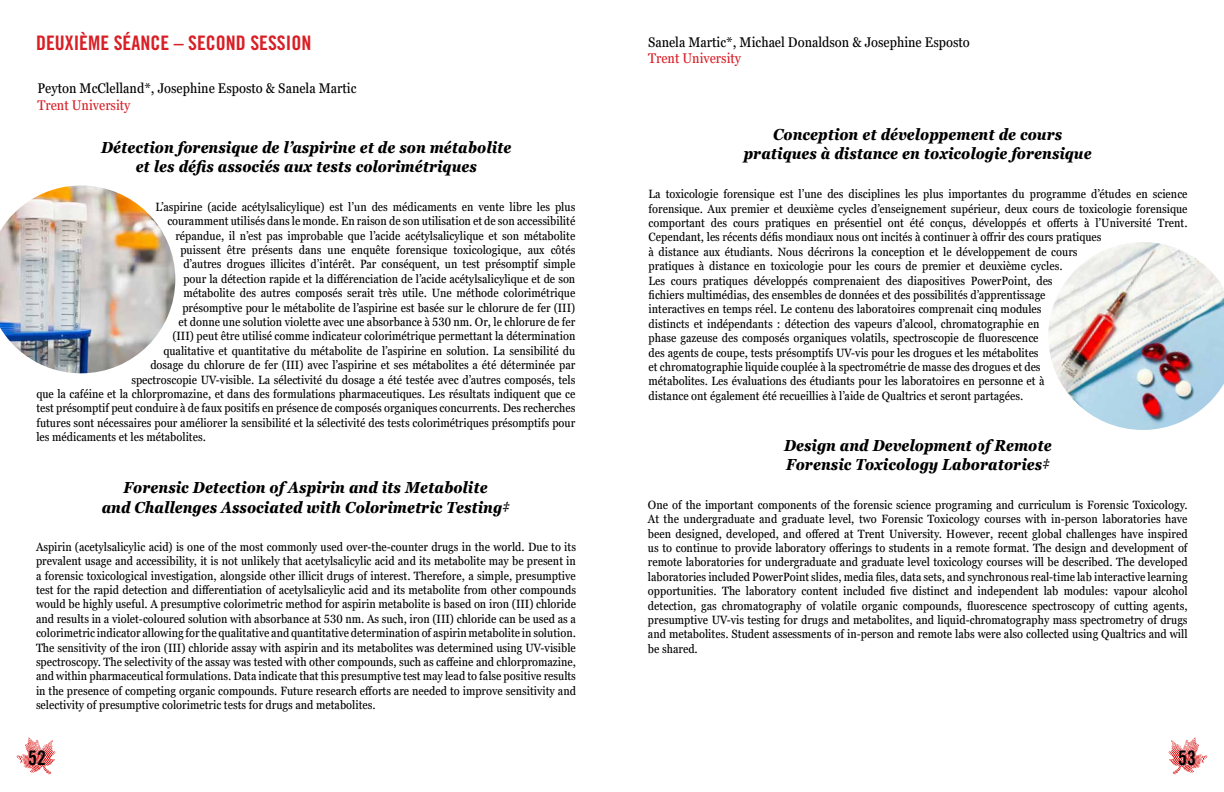
<style>
.page{position:relative;width:1224px;height:792px;background:#fff}
.page>*{position:absolute;margin:0;border:0;box-sizing:border-box;transform-origin:0 0}
.t1{font:20px "Trade Gothic Bold Cond Twenty";color:#d81f26}
.t2{font:20px "Trade Gothic Bold Cond Twenty";color:#000}
.t3{font:italic 700 condensed 16px/19.2px "Georgia Pro";color:#000;text-align:center}
.t4{font:condensed 14px "Georgia Pro";color:#000}
.t5{font:condensed 14px "Georgia Pro";color:#d81f26}
.t6{font:condensed 12px/14.4px "Georgia Pro";color:#000;text-align:justify}
</style>
<div class="page">
<svg style="left:1169px;top:738px;width:38px;height:36px"></svg>
<svg style="left:17px;top:738px;width:38px;height:36px"></svg>
<img style="left:0;top:185px;width:175px;height:188px">
<img style="left:1048px;top:242px;width:176px;height:188px">
<h1 class="t1" style="left:36px;top:31px;width:277px">DEUXIÈME SÉANCE – SECOND SESSION</h1>
<p class="t4" style="left:37px;top:80px;width:321px">Peyton McClelland*, Josephine Esposto &amp; Sanela Martic</p>
<p class="t5" style="left:37px;top:97px;width:95px">Trent University</p>
<h2 class="t3" style="left:101px;top:138px;width:412px">Détection forensique de l’aspirine et de son métabolite et les défis associés aux tests colorimétriques</h2>
<p class="t6" style="left:155px;top:200px;width:421px">L’aspirine (acide acétylsalicylique) est l’un des médicaments en vente libre les plus</p>
<p class="t6" style="left:167px;top:214px;width:409px">couramment utilisés dans le monde. En raison de son utilisation et de son accessibilité</p>
<p class="t6" style="left:175px;top:229px;width:401px">répandue, il n’est pas improbable que l’acide acétylsalicylique et son métabolite</p>
<p class="t6" style="left:180px;top:243px;width:396px">puissent être présents dans une enquête forensique toxicologique, aux côtés</p>
<p class="t6" style="left:183px;top:257px;width:394px">d’autres drogues illicites d’intérêt. Par conséquent, un test présomptif simple</p>
<p class="t6" style="left:183px;top:272px;width:394px">pour la détection rapide et la différenciation de l’acide acétylsalicylique et de son</p>
<p class="t6" style="left:183px;top:286px;width:394px">métabolite des autres composés serait très utile. Une méthode colorimétrique</p>
<p class="t6" style="left:182px;top:301px;width:394px">présomptive pour le métabolite de l’aspirine est basée sur le chlorure de fer (III)</p>
<p class="t6" style="left:178px;top:315px;width:399px">et donne une solution violette avec une absorbance à 530 nm. Or, le chlorure de fer</p>
<p class="t6" style="left:172px;top:329px;width:405px">(III) peut être utilisé comme indicateur colorimétrique permettant la détermination</p>
<p class="t6" style="left:163px;top:344px;width:414px">qualitative et quantitative du métabolite de l’aspirine en solution. La sensibilité du</p>
<p class="t6" style="left:150px;top:358px;width:426px">dosage du chlorure de fer (III) avec l’aspirine et ses métabolites a été déterminée par</p>
<p class="t6" style="left:131px;top:373px;width:445px">spectroscopie UV-visible. La sélectivité du dosage a été testée avec d’autres composés, tels</p>
<p class="t6" style="left:36px;top:387px;width:540px">que la caféine et la chlorpromazine, et dans des formulations pharmaceutiques. Les résultats indiquent que ce</p>
<p class="t6" style="left:36px;top:401px;width:540px">test présomptif peut conduire à de faux positifs en présence de composés organiques concurrents. Des recherches</p>
<p class="t6" style="left:36px;top:416px;width:540px">futures sont nécessaires pour améliorer la sensibilité et la sélectivité des tests colorimétriques présomptifs pour</p>
<p class="t6" style="left:36px;top:430px;width:171px">les médicaments et les métabolites.</p>
<h2 class="t3" style="left:102px;top:479px;width:409px">Forensic Detection of Aspirin and its Metabolite<br>and Challenges Associated with Colorimetric Testing‡</h2>
<p class="t6" style="left:36px;top:540px;width:542px">Aspirin (acetylsalicylic acid) is one of the most commonly used over-the-counter drugs in the world. Due to its prevalent usage and accessibility, it is not unlikely that acetylsalicylic acid and its metabolite may be present in a forensic toxicological investigation, alongside other illicit drugs of interest. Therefore, a simple, presumptive test for the rapid detection and differentiation of acetylsalicylic acid and its metabolite from other compounds would be highly useful. A presumptive colorimetric method for aspirin metabolite is based on iron (III) chloride and results in a violet-coloured solution with absorbance at 530 nm. As such, iron (III) chloride can be used as a colorimetric indicator allowing for the qualitative and quantitative determination of aspirin metabolite in solution.<br>The sensitivity of the iron (III) chloride assay with aspirin and its metabolites was determined using UV-visible spectroscopy. The selectivity of the assay was tested with other compounds, such as caffeine and chlorpromazine, and within pharmaceutical formulations. Data indicate that this presumptive test may lead to false positive results in the presence of competing organic compounds. Future research efforts are needed to improve sensitivity and selectivity of presumptive colorimetric tests for drugs and metabolites.</p>
<p class="t4" style="left:648px;top:34px;width:323px">Sanela Martic*, Michael Donaldson &amp; Josephine Esposto</p>
<p class="t5" style="left:648px;top:51px;width:95px">Trent University</p>
<h2 class="t3" style="left:744px;top:125px;width:349px">Conception et développement de cours pratiques à distance en toxicologie forensique</h2>
<p class="t6" style="left:649px;top:187px;width:541px;text-align:left">La toxicologie forensique est l’une des disciplines les plus importantes du programme d’études en science forensique. Aux premier et deuxième cycles d’enseignement supérieur, deux cours de toxicologie forensique comportant des cours pratiques en présentiel ont été conçus, développés et offerts à l’Université Trent.<br>Cependant, les récents défis mondiaux nous ont incités à continuer à offrir des cours pratiques<br>à distance aux étudiants. Nous décrirons la conception et le développement de cours<br>pratiques à distance en toxicologie pour les cours de premier et deuxième cycles.<br>Les cours pratiques développés comprenaient des diapositives PowerPoint, des<br>fichiers multimédias, des ensembles de données et des possibilités d’apprentissage<br>interactives en temps réel. Le contenu des laboratoires comprenait cinq modules<br>distincts et indépendants : détection des vapeurs d’alcool, chromatographie en<br>phase gazeuse des composés organiques volatils, spectroscopie de fluorescence<br>des agents de coupe, tests présomptifs UV-vis pour les drogues et les métabolites<br>et chromatographie liquide couplée à la spectrométrie de masse des drogues et des<br>métabolites. Les évaluations des étudiants pour les laboratoires en personne et à<br>distance ont également été recueillies à l’aide de Qualtrics et seront partagées.</p>
<h2 class="t3" style="left:784px;top:437px;width:269px;text-align:left">Design and Development of Remote<br>Forensic Toxicology Laboratories‡</h2>
<p class="t6" style="left:648px;top:498px;width:541px">One of the important components of the forensic science programing and curriculum is Forensic Toxicology.<br>At the undergraduate and graduate level, two Forensic Toxicology courses with in-person laboratories have been designed, developed, and offered at Trent University. However, recent global challenges have inspired us to continue to provide laboratory offerings to students in a remote format. The design and development of remote laboratories for undergraduate and graduate level toxicology courses will be described. The developed laboratories included PowerPoint slides, media files, data sets, and synchronous real-time lab interactive learning opportunities. The laboratory content included five distinct and independent lab modules: vapour alcohol detection, gas chromatography of volatile organic compounds, fluorescence spectroscopy of cutting agents, presumptive UV-vis testing for drugs and metabolites, and liquid-chromatography mass spectrometry of drugs and metabolites. Student assessments of in-person and remote labs were also collected using Qualtrics and will be shared.</p>
<h1 class="t2" style="left:28px;top:746px;width:19px">52</h1>
<h1 class="t2" style="left:1178px;top:746px;width:19px">53</h1>
</div>
